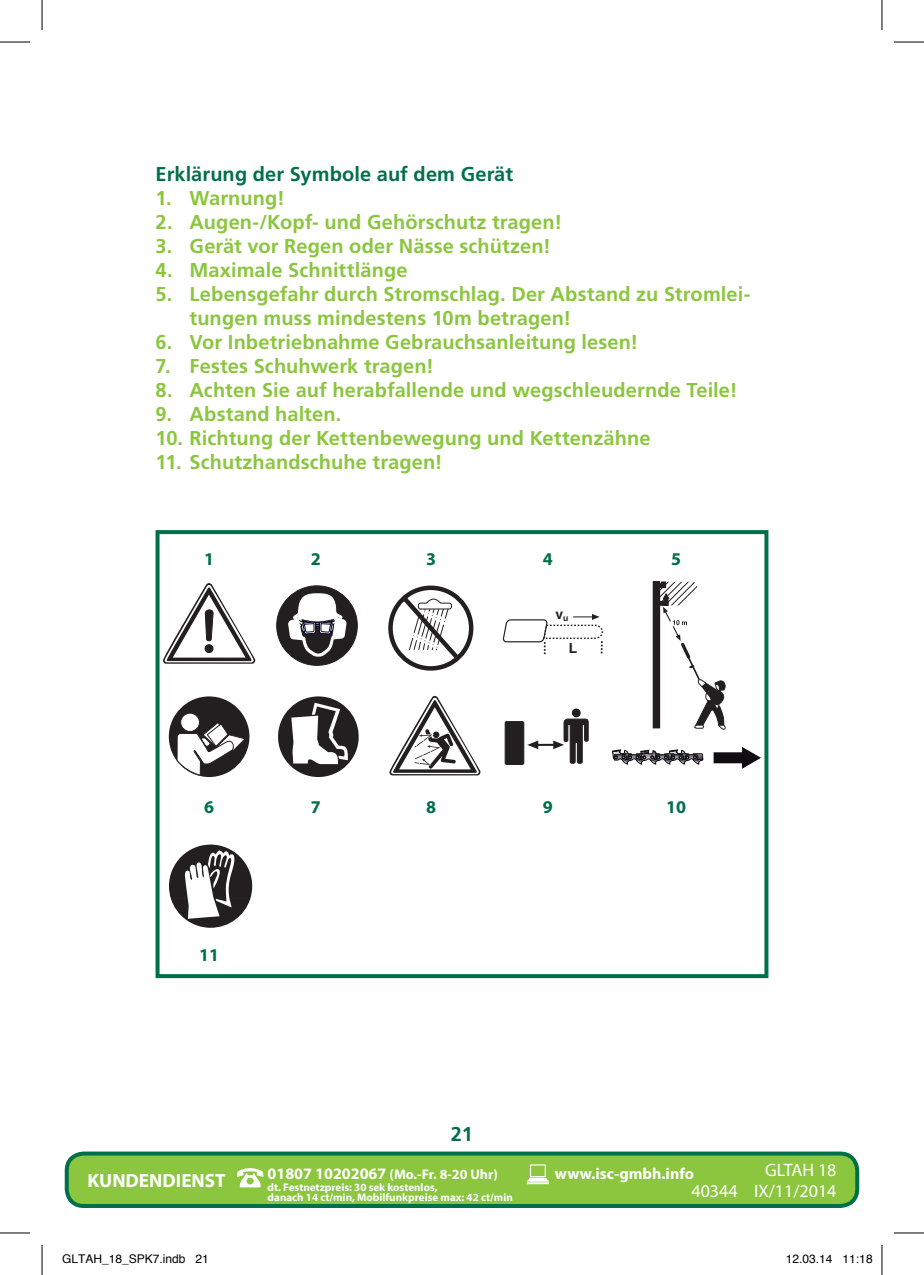
<style>
.page{position:relative;width:924px;height:1275px;background:#fff}
.page>*{position:absolute;margin:0;border:0;box-sizing:border-box;transform-origin:0 0}
.t1{font:700 20px/24px "Frutiger";letter-spacing:.005em;color:#8bc63e}
.t2{font:700 20px "Frutiger";letter-spacing:.005em;color:#007049}
.t3{font:700 19.2px "Myriad Pro";color:#fff}
.t4{font:18px/21.6px "Myriad Pro";color:#fff;text-align:right}
.t5{font:700 18px "Myriad Pro";color:#007049}
.t6{font:700 16px "Myriad Pro";color:#fff}
.t7{font:700 14px "Myriad Pro";color:#fff}
.t8{font:700 13.8px "Helvetica";color:#231f20}
.t9{font:12px "Helvetica";color:#000}
.t10{font:700 11px/10px "Myriad Pro";color:#fff}
.s1{font-size:16px}
</style>
<div class="page">
<div style="left:67px;top:1153px;width:789px;height:53px;background:#8bc63e;border-radius:17px"></div>
<div style="left:65px;top:1151px;width:793px;height:57px;border:4px solid #007049;border-radius:17px"></div>
<svg style="left:526px;top:1164px;width:23px;height:20px"></svg>
<svg style="left:237px;top:1168px;width:26px;height:19px"></svg>
<svg style="left:163px;top:583px;width:92px;height:80px"></svg>
<svg style="left:388px;top:585px;width:86px;height:86px"></svg>
<div style="left:169px;top:696px;width:80px;height:81px;background:#231f20;border-radius:50%"></div>
<svg style="left:180px;top:713px;width:19px;height:18px"></svg>
<div style="left:180px;top:712px;width:20px;height:20px;border:1px solid #231f20;border-radius:50%"></div>
<svg style="left:176px;top:721px;width:70px;height:55px"></svg>
<svg style="left:389px;top:696px;width:91px;height:79px"></svg>
<svg style="left:653px;top:582px;width:73px;height:148px"></svg>
<div style="left:571px;top:708px;width:9px;height:9px;background:#231f20;border-radius:50%"></div>
<svg style="left:527px;top:718px;width:61px;height:46px"></svg>
<div style="left:505px;top:721px;width:18px;height:43px;background:#231f20;border-radius:2px"></div>
<div style="left:504px;top:721px;width:20px;height:44px;border:1px solid #231f20;border-radius:2px"></div>
<div style="left:276px;top:586px;width:81px;height:79px;background:#231f20;border-radius:50%"></div>
<div style="left:276px;top:585px;width:81px;height:80px;border:1px solid #231f20;border-radius:50%"></div>
<svg style="left:288px;top:593px;width:58px;height:64px"></svg>
<svg style="left:278px;top:696px;width:80px;height:81px"></svg>
<div style="left:713px;top:752px;width:31px;height:11px;background:#0f0c12"></div>
<svg style="left:741px;top:747px;width:19px;height:22px"></svg>
<svg style="left:612px;top:749px;width:91px;height:15px"></svg>
<svg style="left:503px;top:614px;width:100px;height:41px"></svg>
<div style="left:155px;top:530px;width:613px;height:448px;border:4px solid #007049"></div>
<svg style="left:169px;top:844px;width:83px;height:83px"></svg>
<hr style="left:0;top:42px;width:30px;height:1px;background:#000">
<hr style="left:893px;top:42px;width:30px;height:1px;background:#000">
<hr style="left:0;top:1232px;width:30px;height:1px;background:#000">
<hr style="left:893px;top:1232px;width:30px;height:1px;background:#000">
<hr style="left:42px;top:0;width:1px;height:30px;background:#000">
<hr style="left:42px;top:1245px;width:1px;height:30px;background:#000">
<hr style="left:881px;top:0;width:1px;height:30px;background:#000">
<hr style="left:881px;top:1245px;width:1px;height:30px;background:#000">
<p class="t2" style="left:155px;top:163px;width:359px">Erklärung der Symbole auf dem Gerät</p>
<p class="t1" style="left:155px;top:186px;width:131px">1. Warnung!</p>
<p class="t1" style="left:155px;top:210px;width:408px">2. Augen-/Kopf- und Gehörschutz tragen!</p>
<p class="t1" style="left:155px;top:234px;width:397px">3. Gerät vor Regen oder Nässe schützen!</p>
<p class="t1" style="left:155px;top:258px;width:253px">4. Maximale Schnittlänge</p>
<p class="t1" style="left:189px;top:282px;width:562px;text-indent:-34px">5. Lebensgefahr durch Stromschlag. Der Abstand zu Stromlei&shy;tungen muss mindestens 10m betragen!</p>
<p class="t1" style="left:155px;top:330px;width:484px">6. Vor Inbetriebnahme Gebrauchsanleitung lesen!</p>
<p class="t1" style="left:155px;top:354px;width:280px">7. Festes Schuhwerk tragen!</p>
<p class="t1" style="left:155px;top:378px;width:583px">8. Achten Sie auf herabfallende und wegschleudernde Teile!</p>
<p class="t1" style="left:155px;top:402px;width:187px">9. Abstand halten.</p>
<p class="t1" style="left:155px;top:426px;width:496px">10. Richtung der Kettenbewegung und Kettenzähne</p>
<p class="t1" style="left:155px;top:450px;width:288px">11. Schutzhandschuhe tragen!</p>
<p class="t5" style="left:204px;top:549px;width:11px">1</p>
<p class="t5" style="left:311px;top:549px;width:11px">2</p>
<p class="t5" style="left:426px;top:549px;width:11px">3</p>
<p class="t5" style="left:542px;top:549px;width:11px">4</p>
<p class="t5" style="left:671px;top:549px;width:11px">5</p>
<p class="t8" style="left:555px;top:602px;width:14px">v<sub>u</sub></p>
<p class="t8" style="left:568px;top:637px;width:10px">L</p>
<p class="t5" style="left:204px;top:797px;width:11px">6</p>
<p class="t5" style="left:311px;top:797px;width:11px">7</p>
<p class="t5" style="left:426px;top:797px;width:11px">8</p>
<p class="t5" style="left:542px;top:797px;width:11px">9</p>
<p class="t5" style="left:666px;top:797px;width:21px">10</p>
<p class="t5" style="left:199px;top:945px;width:21px">11</p>
<p class="t2" style="left:450px;top:1122px;width:24px">21</p>
<p class="t7" style="left:267px;top:1166px;width:231px"><span class="s1">01807 10202067</span> (Mo.-Fr. 8-20 Uhr)</p>
<p class="t10" style="left:267px;top:1182px;width:246px">dt. Festnetzpreis: 30 sek kostenlos,<br>danach 14 ct/min, Mobilfunkpreise max: 42 ct/min</p>
<p class="t3" style="left:87px;top:1169px;width:140px">KUNDENDIENST</p>
<p class="t6" style="left:554px;top:1164px;width:140px">www.isc-gmbh.info</p>
<p class="t4" style="left:691px;top:1159px;width:146px">GLTAH 18<br>40344 IX/11/2014</p>
<p class="t9" style="left:62px;top:1249px;width:148px">GLTAH_18_SPK7.indb 21</p>
<p class="t9" style="left:785px;top:1249px;width:88px">12.03.14 11:18</p>
</div>
